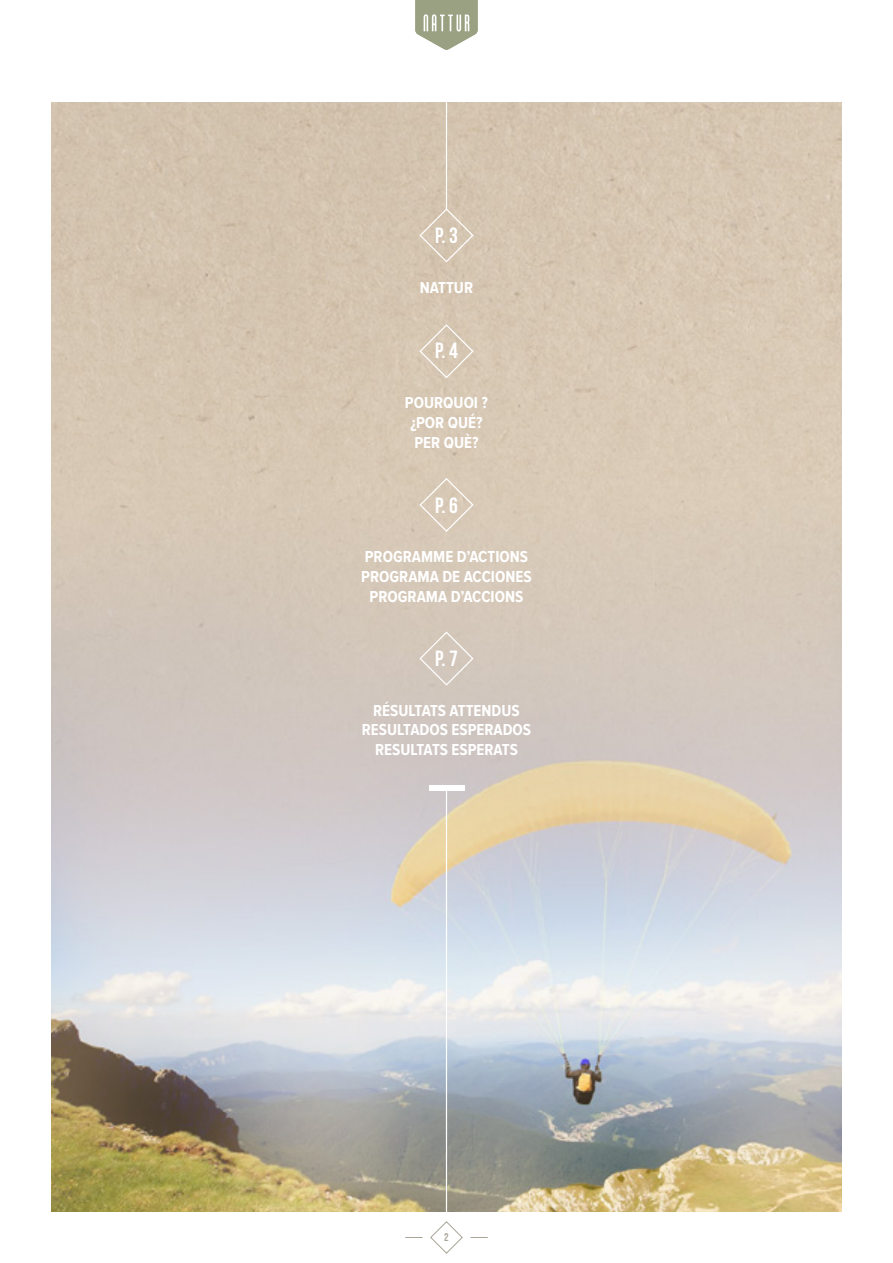
<style>
.page{position:relative;width:893px;height:1263px;background:#fff}
.page>*{position:absolute;margin:0;border:0;box-sizing:border-box;transform-origin:0 0}
.t1{font:22.05px "Bebas Neue";color:#fff}
.t2{font:700 16.5px/19.8px "Proxima Nova Cond";color:#fff;text-align:center}
.t3{font:11.25px "Bebas Neue";color:#a9a498}
</style>
<div class="page">
<svg style="left:430px;top:1221px;width:33px;height:33px"></svg>
<svg style="left:405px;top:1237px;width:17px;height:1px"></svg>
<svg style="left:470px;top:1237px;width:18px;height:1px"></svg>
<svg style="left:415px;top:0;width:63px;height:50px"></svg>
<img style="left:51px;top:102px;width:791px;height:1110px">
<svg style="left:419px;top:323px;width:55px;height:56px;background:#d8c9b7"></svg>
<svg style="left:419px;top:477px;width:55px;height:56px;background:#daccba"></svg>
<svg style="left:419px;top:631px;width:55px;height:55px;background:#d4cabf"></svg>
<svg style="left:419px;top:207px;width:55px;height:56px;background:#d6c7b4"></svg>
<hr style="left:446px;top:102px;width:1px;height:108px;background:#fff">
<hr style="left:446px;top:785px;width:1px;height:427px;background:#fff">
<div style="left:429px;top:785px;width:35px;height:5px;background:#fff"></div>
<h1 class="t1" style="left:435px;top:223px;width:24px">p. 3</h1>
<p class="t2" style="left:420px;top:278px;width:55px">NATTUR</p>
<h1 class="t1" style="left:435px;top:338px;width:24px">P. 4</h1>
<p class="t2" style="left:405px;top:394px;width:85px">POURQUOI ? ¿POR QUÉ?<br>PER QUÈ?</p>
<h1 class="t1" style="left:435px;top:493px;width:24px">P. 6</h1>
<p class="t2" style="left:361px;top:547px;width:172px">PROGRAMME D’ACTIONS<br>PROGRAMA DE ACCIONES<br>PROGRAMA D’ACCIONS</p>
<h1 class="t1" style="left:435px;top:647px;width:24px">P. 7</h1>
<p class="t2" style="left:362px;top:701px;width:171px">RÉSULTATS ATTENDUS<br>RESULTADOS ESPERADOS<br>RESULTATS ESPERATS</p>
<p class="t3" style="left:444px;top:1231px;width:6px">2</p>
</div>
